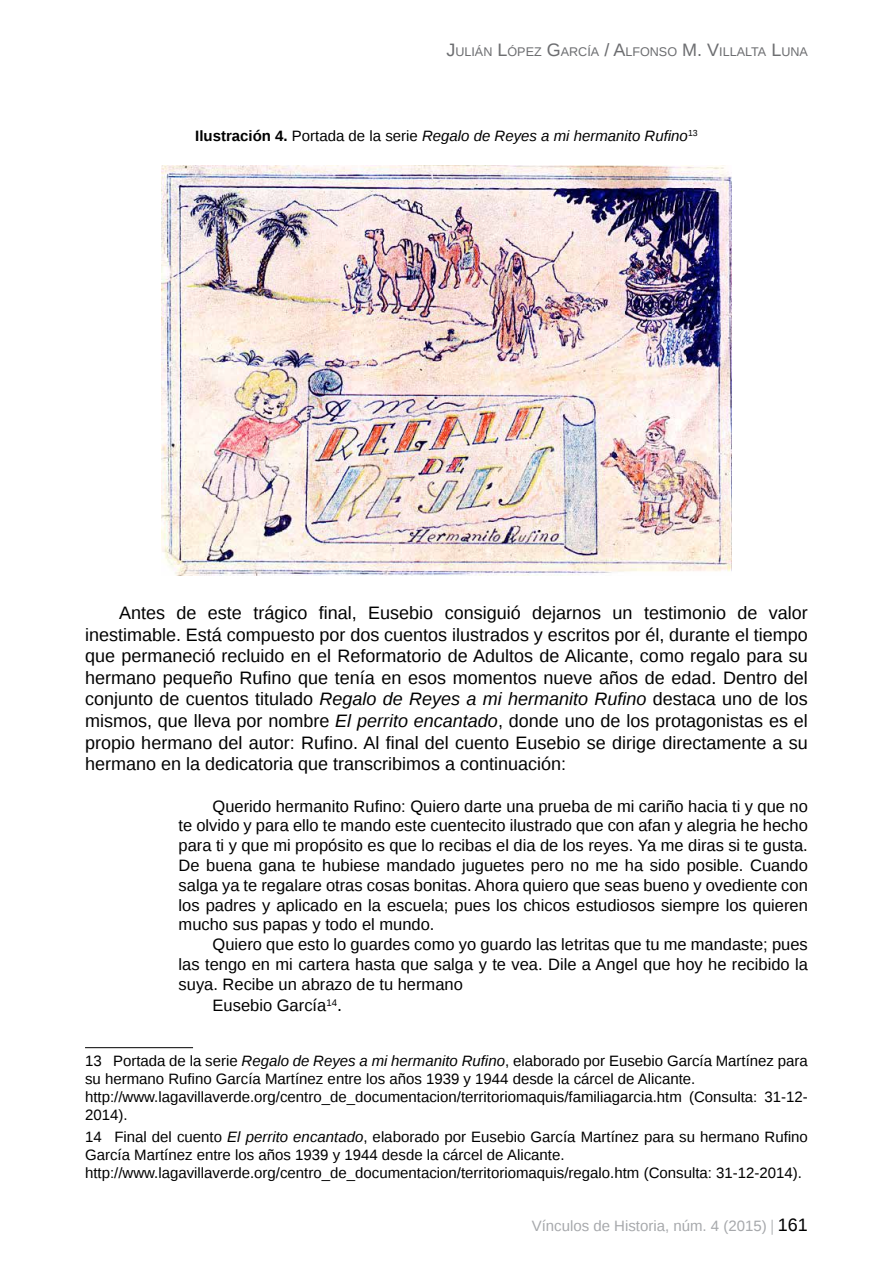
<style>
.page{position:relative;width:893px;height:1263px;background:#fff}
.page>*{position:absolute;margin:0;border:0;box-sizing:border-box;transform-origin:0 0}
.t1{font:18px/21.6px "Liberation Sans";color:#000;text-align:justify}
.t2{font:16.5px/19.8px "Liberation Sans";color:#000;text-align:justify}
.t3{font:15px/18px "Liberation Sans";color:#000}
.t4{font:italic 15px "Liberation Sans";color:#000}
.t5{font:15px "Liberation Sans";color:#a7a9ac}
.t6{font:12.6px "Liberation Sans";color:#6d6e71}
.s1{font-size:18px}
.s2{font-weight:700;font-style:normal}
.s3{font-style:normal}
.s4{font-style:italic}
.s5{font-family:"Adobe Garamond Pro"}
.s6{font-size:18px;color:#000}
</style>
<div class="page">
<img style="left:162px;top:166px;width:569px;height:410px">
<hr style="left:85px;top:1047px;width:108px;height:1px;background:#000">
<p class="t6" style="left:446px;top:44px;width:363px"><span class="s1">J</span>ULIÁN <span class="s1">L</span>ÓPEZ <span class="s1">G</span>ARCÍA <span class="s1">/ A</span>LFONSO <span class="s1">M. V</span>ILLALTA <span class="s1">L</span>UNA</p>
<p class="t4" style="left:195px;top:125px;width:504px"><span class="s2">Ilustración 4.</span> <span class="s3">Portada de la serie</span> Regalo de Reyes a mi hermanito Rufino<sup>13</sup></p>
<p class="t1" style="left:85px;top:603px;width:724px;text-indent:34px">Antes de este trágico final, Eusebio consiguió dejarnos un testimonio de valor inestimable. Está compuesto por dos cuentos ilustrados y escritos por él, durante el tiempo que permaneció recluido en el Reformatorio de Adultos de Alicante, como regalo para su hermano pequeño Rufino que tenía en esos momentos nueve años de edad. Dentro del conjunto de cuentos titulado <span class="s4">Regalo de Reyes a mi hermanito Rufino</span> destaca uno de los mismos, que lleva por nombre <span class="s4">El perrito encantado</span>, donde uno de los protagonistas es el propio hermano del autor: Rufino. Al final del cuento Eusebio se dirige directamente a su hermano en la dedicatoria que transcribimos a continuación:</p>
<p class="t2" style="left:179px;top:797px;width:631px;text-indent:34px">Querido hermanito Rufino: Quiero darte una prueba de mi cariño hacia ti y que no te olvido y para ello te mando este cuentecito ilustrado que con afan y alegria he hecho para ti y que mi propósito es que lo recibas el dia de los reyes. Ya me diras si te gusta.<br>De buena gana te hubiese mandado juguetes pero no me ha sido posible. Cuando salga ya te regalare otras cosas bonitas. Ahora quiero que seas bueno y ovediente con los padres y aplicado en la escuela; pues los chicos estudiosos siempre los quieren mucho sus papas y todo el mundo.</p>
<p class="t2" style="left:179px;top:935px;width:631px;text-indent:34px">Quiero que esto lo guardes como yo guardo las letritas que tu me mandaste; pues las tengo en mi cartera hasta que salga y te vea. Dile a Angel que hoy he recibido la suya. Recibe un abrazo de tu hermano</p>
<p class="t2" style="left:213px;top:996px;width:131px">Eusebio García<sup>14</sup><span class="s1">.</span></p>
<p class="t3" style="left:85px;top:1052px;width:724px">13 Portada de la serie <span class="s4">Regalo de Reyes a mi hermanito Rufino</span>, elaborado por Eusebio García Martínez para su hermano Rufino García Martínez entre los años 1939 y 1944 desde la cárcel de Alicante. http://www.lagavillaverde.org/centro_de_documentacion/territoriomaquis/familiagarcia.htm (Consulta: 31-12- 2014).</p>
<p class="t3" style="left:85px;top:1128px;width:724px">14 Final del cuento <span class="s4">El perrito encantado</span>, elaborado por Eusebio García Martínez para su hermano Rufino<br>García Martínez entre los años 1939 y 1944 desde la cárcel de Alicante. http://www.lagavillaverde.org/centro_de_documentacion/territoriomaquis/regalo.htm (Consulta: 31-12-2014).</p>
<p class="t5" style="left:532px;top:1218px;width:278px">Vínculos de Historia, núm. 4 (2015) <span class="s5">|</span> <span class="s6">161</span></p>
</div>
